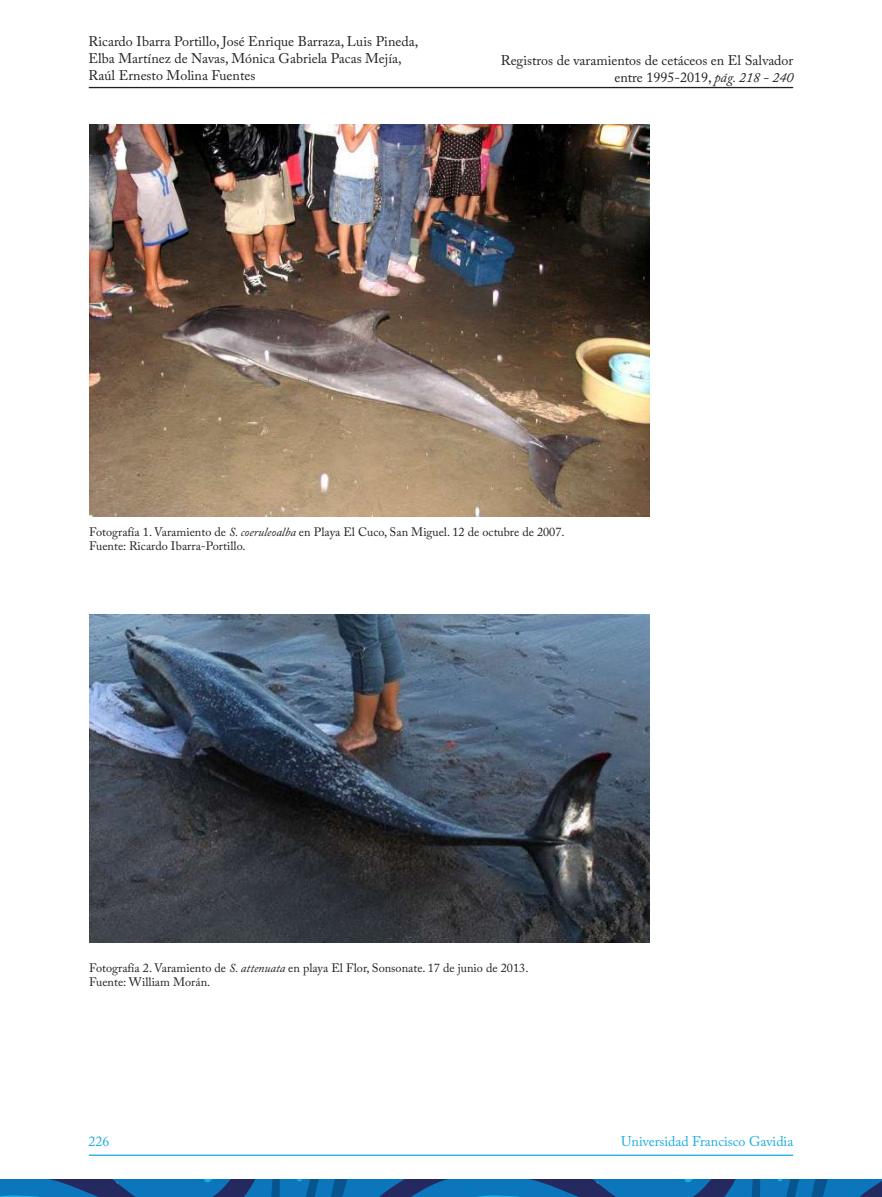
<style>
.page{position:relative;width:882px;height:1197px;background:#fff}
.page>*{position:absolute;margin:0;border:0;box-sizing:border-box;transform-origin:0 0}
.t1{font:14px/16.8px "Adobe Caslon Pro";color:#231f20}
.t2{font:14px "Adobe Caslon Pro";color:#1bace3}
.t3{font:12.25px/14.7px "Adobe Caslon Pro";color:#231f20}
.s1{font-style:italic}
</style>
<div class="page">
<svg style="left:0;top:1180px;width:882px;height:17px"></svg>
<hr style="left:89px;top:1155px;width:704px;height:1px;background:#1bace3">
<hr style="left:89px;top:87px;width:704px;height:1px;background:#231f20">
<img style="left:89px;top:124px;width:560px;height:392px">
<img style="left:89px;top:615px;width:561px;height:327px">
<p class="t1" style="left:89px;top:33px;width:331px">Ricardo Ibarra Portillo, José Enrique Barraza, Luis Pineda,<br>Elba Martínez de Navas, Mónica Gabriela Pacas Mejía,<br>Raúl Ernesto Molina Fuentes</p>
<p class="t1" style="left:501px;top:52px;width:294px;text-align:right">Registros de varamientos de cetáceos en El Salvador entre 1995-2019, <span class="s1">pág. 218 - 240</span></p>
<p class="t3" style="left:89px;top:524px;width:477px">Fotografía 1. Varamiento de <span class="s1">S. coeruleoalba</span> en Playa El Cuco, San Miguel. 12 de octubre de 2007.<br>Fuente: Ricardo Ibarra-Portillo.</p>
<p class="t3" style="left:89px;top:960px;width:441px">Fotografía 2 . Varamiento de <span class="s1">S. attenuata</span> en playa El Flor, Sonsonate. 17 de junio de 2013.<br>Fuente: William Morán.</p>
<p class="t2" style="left:89px;top:1133px;width:22px">226</p>
<p class="t2" style="left:621px;top:1133px;width:174px">Universidad Francisco Gavidia</p>
</div>
